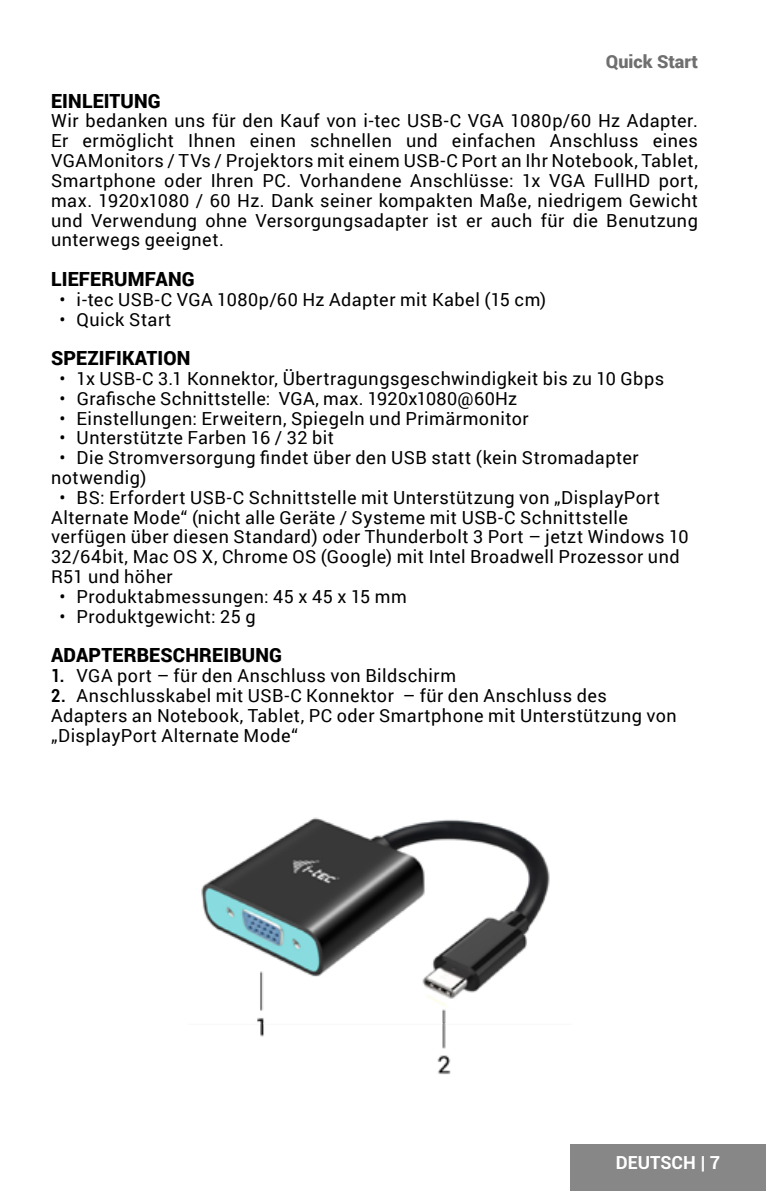
<style>
.page{position:relative;width:766px;height:1191px;background:#fff}
.page>*{position:absolute;margin:0;border:0;box-sizing:border-box;transform-origin:0 0}
.t1{font:900 19.5px "Roboto";letter-spacing:.01em;color:#000}
.t2{font:18px/19.8px "Roboto";letter-spacing:.025em;color:#000}
.t3{font:900 18px "Roboto";color:#706f6f}
.t4{font:700 18px "Roboto";color:#fff}
.s1{font-weight:700}
</style>
<div class="page">
<div style="left:570px;top:1144px;width:195px;height:47px;background:#878787"></div>
<img style="left:201px;top:817px;width:349px;height:258px">
<p class="t3" style="left:605px;top:49px;width:94px">Quick Start</p>
<p class="t1" style="left:51px;top:87px;width:111px">EINLEITUNG</p>
<p class="t2" style="left:51px;top:110px;width:648px;text-align:justify">Wir bedanken uns für den Kauf von i-tec USB-C VGA 1080p/60 Hz Adapter.<br>Er ermöglicht Ihnen einen schnellen und einfachen Anschluss eines VGAMonitors / TVs / Projektors mit einem USB-C Port an Ihr Notebook, Tablet, Smartphone oder Ihren PC. Vorhandene Anschlüsse: 1x VGA FullHD port, max. 1920x1080 / 60 Hz. Dank seiner kompakten Maße, niedrigem Gewicht und Verwendung ohne Versorgungsadapter ist er auch für die Benutzung unterwegs geeignet.</p>
<p class="t1" style="left:51px;top:265px;width:145px">LIEFERUMFANG</p>
<p class="t2" style="left:60px;top:289px;width:488px">• i-tec USB-C VGA 1080p/60 Hz Adapter mit Kabel (15 cm)</p>
<p class="t2" style="left:60px;top:308px;width:113px">• Quick Start</p>
<p class="t1" style="left:51px;top:344px;width:141px">SPEZIFIKATION</p>
<p class="t2" style="left:60px;top:368px;width:606px">• 1x USB-C 3.1 Konnektor, Übertragungsgeschwindigkeit bis zu 10 Gbps</p>
<p class="t2" style="left:60px;top:388px;width:459px">• Grafische Schnittstelle: VGA, max. 1920x1080@60Hz</p>
<p class="t2" style="left:60px;top:407px;width:470px">• Einstellungen: Erweitern, Spiegeln und Primärmonitor</p>
<p class="t2" style="left:60px;top:427px;width:276px">• Unterstützte Farben 16 / 32 bit</p>
<p class="t2" style="left:51px;top:447px;width:589px;text-indent:8px">• Die Stromversorgung findet über den USB statt (kein Stromadapter notwendig)</p>
<p class="t2" style="left:51px;top:487px;width:639px;text-indent:8px">• BS: Erfordert USB-C Schnittstelle mit Unterstützung von „DisplayPort Alternate Mode“ (nicht alle Geräte / Systeme mit USB-C Schnittstelle verfügen über diesen Standard) oder Thunderbolt 3 Port – jetzt Windows 10<br>32/64bit, Mac OS X, Chrome OS (Google) mit Intel Broadwell Prozessor und R51 und höher</p>
<p class="t2" style="left:60px;top:586px;width:349px">• Produktabmessungen: 45 x 45 x 15 mm</p>
<p class="t2" style="left:60px;top:605px;width:197px">• Produktgewicht: 25 g</p>
<p class="t1" style="left:51px;top:641px;width:232px">ADAPTERBESCHREIBUNG</p>
<p class="t2" style="left:51px;top:665px;width:406px"><span class="s1">1.</span> VGA port – für den Anschluss von Bildschirm</p>
<p class="t2" style="left:51px;top:685px;width:627px"><span class="s1">2.</span> Anschlusskabel mit USB-C Konnektor – für den Anschluss des<br>Adapters an Notebook, Tablet, PC oder Smartphone mit Unterstützung von „DisplayPort Alternate Mode“</p>
<p class="t4" style="left:615px;top:1149px;width:106px">DEUTSCH | 7</p>
</div>
